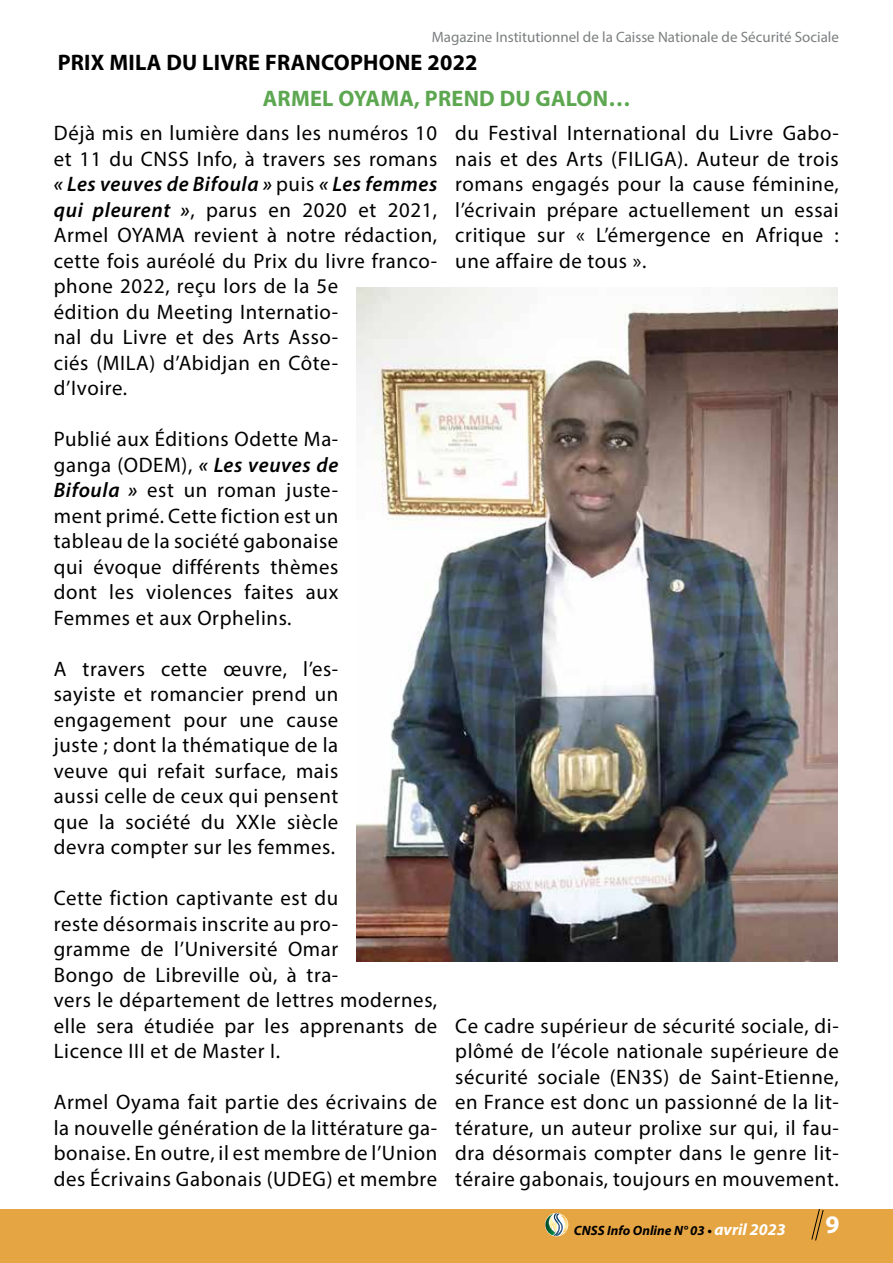
<style>
.page{position:relative;width:893px;height:1263px;background:#fff}
.page>*{position:absolute;margin:0;border:0;box-sizing:border-box;transform-origin:0 0}
.t1{font:700 25.35px "Myriad Pro";color:#fff}
.t2{font:700 22.5px "Myriad Pro";letter-spacing:.01em;color:#000}
.t3{font:700 22.5px "Myriad Pro";letter-spacing:.01em;color:#5da751}
.t4{font:21px/25.5px "Myriad Pro";letter-spacing:.03em;color:#000;text-align:justify}
.t5{font:15px "Myriad Pro";color:#7c7f80}
.t6{font:italic 700 13.5px "Myriad Pro";color:#000}
.s1{font-weight:600;font-style:italic}
.s2{font-size:16.5px;color:#fff}
</style>
<div class="page">
<div style="left:0;top:1209px;width:893px;height:54px;background:#e6a543"></div>
<svg style="left:545px;top:1213px;width:23px;height:23px"></svg>
<svg style="left:811px;top:1209px;width:13px;height:32px"></svg>
<img style="left:356px;top:288px;width:482px;height:673px">
<p class="t5" style="left:432px;top:28px;width:409px">Magazine Institutionnel de la Caisse Nationale de Sécurité Sociale</p>
<p class="t2" style="left:58px;top:48px;width:421px">PRIX MILA DU LIVRE FRANCOPHONE 2022</p>
<p class="t3" style="left:263px;top:84px;width:369px">ARMEL OYAMA, PREND DU GALON…</p>
<p class="t4" style="left:54px;top:120px;width:385px;text-align:left">Déjà mis en lumière dans les numéros 10 et 11 du CNSS Info, à travers ses romans <span class="s1">« Les veuves de Bifoula »</span> puis <span class="s1">« Les femmes qui pleurent »</span>, parus en 2020 et 2021, Armel OYAMA revient à notre rédaction, cette fois auréolé du Prix du livre franco&shy;phone 2022, reçu lors de la 5e<br>édition du Meeting Internatio-<br>nal du Livre et des Arts Asso-<br>ciés (MILA) d’Abidjan en Côte-<br>d’Ivoire.</p>
<p class="t4" style="left:54px;top:426px;width:286px">Publié aux Éditions Odette Ma&shy;ganga (ODEM), <span class="s1">« Les veuves de Bifoula »</span> est un roman juste&shy;ment primé. Cette fiction est un tableau de la société gabonaise qui évoque différents thèmes dont les violences faites aux Femmes et aux Orphelins.</p>
<p class="t4" style="left:54px;top:655px;width:286px">A travers cette œuvre, l’es&shy;sayiste et romancier prend un engagement pour une cause juste ; dont la thématique de la veuve qui refait surface, mais aussi celle de ceux qui pensent que la société du XXIe siècle devra compter sur les femmes.</p>
<p class="t4" style="left:54px;top:885px;width:385px;text-align:left">Cette fiction captivante est du<br>reste désormais inscrite au pro-<br>gramme de l’Université Omar<br>Bongo de Libreville où, à tra-<br>vers le département de lettres modernes, elle sera étudiée par les apprenants de<br>Licence III et de Master I.</p>
<p class="t4" style="left:54px;top:1089px;width:385px">Armel Oyama fait partie des écrivains de la nouvelle génération de la littérature ga&shy;bonaise. En outre, il est membre de l’Union des Écrivains Gabonais (UDEG) et membre</p>
<p class="t4" style="left:455px;top:120px;width:385px">du Festival International du Livre Gabo&shy;nais et des Arts (FILIGA). Auteur de trois romans engagés pour la cause féminine, l’écrivain prépare actuellement un essai critique sur « L’émergence en Afrique : une affaire de tous ».</p>
<p class="t4" style="left:455px;top:1012px;width:385px">Ce cadre supérieur de sécurité sociale, di&shy;plômé de l’école nationale supérieure de sécurité sociale (EN3S) de Saint-Etienne, en France est donc un passionné de la lit&shy;térature, un auteur prolixe sur qui, il fau&shy;dra désormais compter dans le genre lit&shy;téraire gabonais, toujours en mouvement.</p>
<p class="t6" style="left:574px;top:1222px;width:213px">CNSS Info Online N° 03 • <span class="s2">avril 2023</span></p>
<p class="t1" style="left:825px;top:1208px;width:16px">9</p>
</div>
